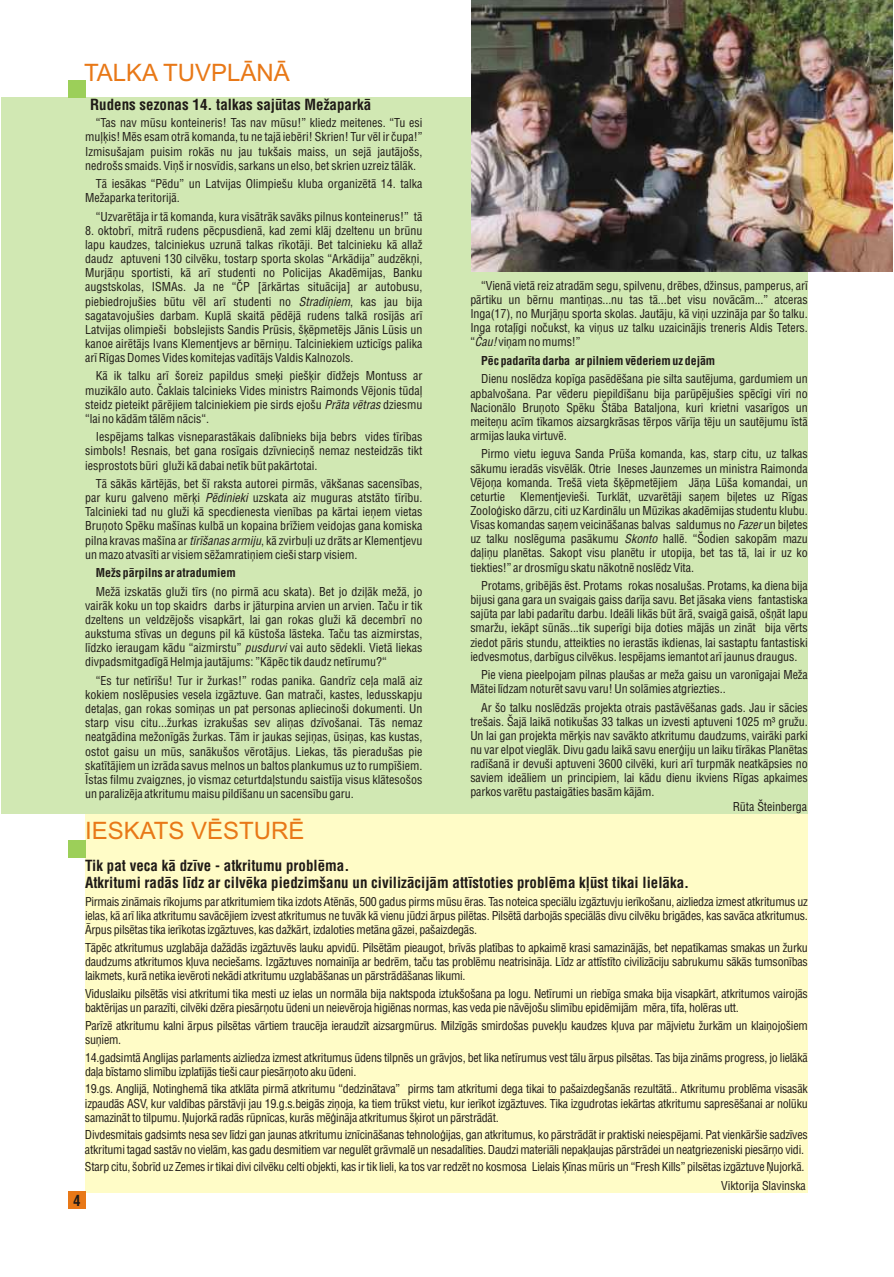
<style>
.page{position:relative;width:894px;height:1277px;background:#fff}
.page>*{position:absolute;margin:0;border:0;box-sizing:border-box;transform-origin:0 0}
.t1{font:24px "Arial";color:#e87817}
.t2{font:700 15px/18px "Rim Helvetica Condensed";color:#1f1a17}
.t3{font:700 15px "Rim Swis 721 Cn BT";color:#1f1a17}
.t4{font:12px/14.1px "Rim Helvetica Condensed";letter-spacing:-.02em;color:#1f1a17;text-align:justify}
.t5{font:12px/14.1px "Rim Helvetica Condensed";color:#1f1a17}
.t6{font:700 12px "Rim Helvetica Condensed";letter-spacing:-.005em;color:#1f1a17}
.s1{font-style:italic}
</style>
<div class="page">
<div style="left:85px;top:741px;width:723px;height:451px;background:#fffcc7"></div>
<div style="left:1px;top:98px;width:807px;height:716px;background:#d1e8b3"></div>
<img style="left:471px;top:0;width:422px;height:271px">
<div style="left:68px;top:1192px;width:17px;height:17px;background:#e87817"></div>
<div style="left:68px;top:81px;width:17px;height:17px;background:#9ccf59"></div>
<div style="left:68px;top:840px;width:17px;height:17px;background:#9ccf59"></div>
<h1 class="t1" style="left:84px;top:64px;width:207px">TALKA TUVPLÂNÂ</h1>
<p class="t2" style="left:90px;top:96px;width:283px">Rudens sezonas 14. talkas sajûtas Meþaparkâ</p>
<p class="t4" style="left:85px;top:117px;width:339px;text-indent:11px">“Tas nav mûsu konteineris! Tas nav mûsu!” kliedz meitenes. “Tu esi muïíis! Mçs esam otrâ komanda, tu ne tajâ iebçri! Skrien! Tur vçl ir èupa!” Izmisuðajam puisim rokâs nu jau tukðais maiss, un sejâ jautâjoðs, nedroðs smaids. Viòð ir nosvîdis, sarkans un elso, bet skrien uzreiz tâlâk.</p>
<p class="t5" style="left:85px;top:177px;width:339px;text-indent:11px">Tâ iesâkas “Pçdu” un Latvijas Olimpieðu kluba organizçtâ 14. talka<br>Meþaparka teritorijâ.</p>
<p class="t5" style="left:96px;top:210px;width:328px">“Uzvarçtâja ir tâ komanda, kura visâtrâk savâks pilnus konteinerus!” tâ</p>
<p class="t4" style="left:85px;top:224px;width:339px">8. oktobrî, mitrâ rudens pçcpusdienâ, kad zemi klâj dzeltenu un brûnu lapu kaudzes, talciniekus uzrunâ talkas rîkotâji. Bet talcinieku kâ allaþ daudz aptuveni 130 cilvçku, tostarp sporta skolas “Arkâdija” audzçkòi, Murjâòu sportisti, kâ arî studenti no Policijas Akadçmijas, Banku augstskolas, ISMAs. Ja ne “ÈP [ârkârtas situâcija] ar autobusu, piebiedrojuðies bûtu vçl arî studenti no <span class="s1">Stradiòiem</span>, kas jau bija sagatavojuðies darbam. Kuplâ skaitâ pçdçjâ rudens talkâ rosîjâs arî Latvijas olimpieði bobslejists Sandis Prûsis, ðíçpmetçjs Jânis Lûsis un kanoe airçtâjs Ivans Klementjevs ar bçrniòu. Talciniekiem uzticîgs palika arî Rîgas Domes Vides komitejas vadîtâjs Valdis Kalnozols.</p>
<p class="t4" style="left:85px;top:370px;width:339px;text-indent:11px">Kâ ik talku arî ðoreiz papildus smeíi pieðíir dîdþejs Montuss ar muzikâlo auto. Èaklais talcinieks Vides ministrs Raimonds Vçjonis tûdaï steidz pieteikt pârçjiem talciniekiem pie sirds ejoðu <span class="s1">Prâta vçtras</span> dziesmu “lai no kâdâm tâlçm nâcis“.</p>
<p class="t4" style="left:85px;top:430px;width:339px;text-indent:11px">Iespçjams talkas visneparastâkais dalîbnieks bija bebrs vides tîrîbas simbols! Resnais, bet gana rosîgais dzîvnieciòð nemaz nesteidzâs tikt iesprostots bûri gluþi kâ dabai netîk bût pakârtotai.</p>
<p class="t4" style="left:85px;top:477px;width:339px;text-indent:11px">Tâ sâkâs kârtçjâs, bet ðî raksta autorei pirmâs, vâkðanas sacensîbas, par kuru galveno mçríi <span class="s1">Pçdinieki</span> uzskata aiz muguras atstâto tîrîbu.<br>Talcinieki tad nu gluþi kâ specdienesta vienîbas pa kârtai ieòem vietas Bruòoto Spçku maðînas kulbâ un kopaina brîþiem veidojas gana komiska pilna kravas maðîna ar <span class="s1">tîrîðanas armiju</span>, kâ zvirbuïi uz drâts ar Klementjevu un mazo atvasîti ar visiem sçþamratiòiem cieði starp visiem.</p>
<p class="t6" style="left:96px;top:567px;width:142px">Meþs pârpilns ar atradumiem</p>
<p class="t4" style="left:85px;top:585px;width:339px;text-indent:11px">Meþâ izskatâs gluþi tîrs (no pirmâ acu skata). Bet jo dziïâk meþâ, jo vairâk koku un top skaidrs darbs ir jâturpina arvien un arvien. Taèu ir tik dzeltens un veldzçjoðs visapkârt, lai gan rokas gluþi kâ decembrî no aukstuma stîvas un deguns pil kâ kûstoða lâsteka. Taèu tas aizmirstas, lîdzko ieraugam kâdu “aizmirstu” <span class="s1">pusdurvi</span> vai auto sçdekli. Vietâ liekas divpadsmitgadîgâ Helmja jautâjums: ”Kâpçc tik daudz netîrumu?“</p>
<p class="t4" style="left:85px;top:674px;width:339px;text-indent:11px">“Es tur netîrîðu! Tur ir þurkas!” rodas panika. Gandrîz ceïa malâ aiz kokiem noslçpusies vesela izgâztuve. Gan matraèi, kastes, ledusskapju detaïas, gan rokas somiòas un pat personas apliecinoði dokumenti. Un starp visu citu...þurkas izrakuðas sev aliòas dzîvoðanai. Tâs nemaz neatgâdina meþonîgâs þurkas. Tâm ir jaukas sejiòas, ûsiòas, kas kustas, ostot gaisu un mûs, sanâkuðos vçrotâjus. Liekas, tâs pieraduðas pie skatîtâjiem un izrâda savus melnos un baltos plankumus uz to rumpîðiem.<br>Îstas filmu zvaigznes, jo vismaz ceturtdaïstundu saistîja visus klâtesoðos un paralizçja atkritumu maisu pildîðanu un sacensîbu garu.</p>
<h1 class="t1" style="left:85px;top:822px;width:221px">IESKATS VÇSTURÇ</h1>
<p class="t4" style="left:470px;top:279px;width:339px;text-indent:11px">“Vienâ vietâ reiz atradâm segu, spilvenu, drçbes, dþinsus, pamperus, arî pârtiku un bçrnu mantiòas...nu tas tâ...bet visu novâcâm...” atceras Inga(17), no Murjâòu sporta skolas. Jautâju, kâ viòi uzzinâja par ðo talku.<br>Inga rotaïîgi noèukst, ka viòus uz talku uzaicinâjis treneris Aldis Teters. “<span class="s1">Èau!</span> viòam no mums!”</p>
<p class="t6" style="left:481px;top:355px;width:236px">Pçc padarîta darba ar pilniem vçderiem uz dejâm</p>
<p class="t4" style="left:470px;top:373px;width:339px;text-indent:11px">Dienu noslçdza kopîga pasçdçðana pie silta sautçjuma, gardumiem un apbalvoðana. Par vçderu piepildîðanu bija parûpçjuðies spçcîgi vîri no Nacionâlo Bruòoto Spçku Ðtâba Bataljona, kuri krietni vasarîgos un meiteòu acîm tîkamos aizsargkrâsas tçrpos vârîja tçju un sautçjumu îstâ armijas lauka virtuvç.</p>
<p class="t4" style="left:470px;top:448px;width:339px;text-indent:11px">Pirmo vietu ieguva Sanda Prûða komanda, kas, starp citu, uz talkas sâkumu ieradâs visvçlâk. Otrie Ineses Jaunzemes un ministra Raimonda Vçjoòa komanda. Treðâ vieta ðíçpmetçjiem Jâòa Lûða komandai, un ceturtie</p>
<p class="t4" style="left:470px;top:490px;width:339px;text-indent:50px">Klementjevieði. Turklât, uzvarçtâji saòem biïetes uz Rîgas Zooloìisko dârzu, citi uz Kardinâlu un Mûzikas akadçmijas studentu klubu.<br>Visas komandas saòem veicinâðanas balvas saldumus no <span class="s1">Fazer</span> un biïetes uz talku noslçguma pasâkumu <span class="s1">Skonto</span> hallç. “Ðodien sakopâm mazu daïiòu plançtas. Sakopt visu plançtu ir utopija, bet tas tâ, lai ir uz ko tiekties!” ar drosmîgu skatu nâkotnç noslçdz Vita.</p>
<p class="t4" style="left:470px;top:579px;width:339px;text-indent:11px">Protams, gribçjâs çst. Protams rokas nosaluðas. Protams, ka diena bija bijusi gana gara un svaigais gaiss darîja savu. Bet jâsaka viens fantastiska sajûta par labi padarîtu darbu. Ideâli likâs bût ârâ, svaigâ gaisâ, oðòât lapu smarþu, iekâpt sûnâs...tik superîgi bija doties mâjâs un zinât bija vçrts ziedot pâris stundu, atteikties no ierastâs ikdienas, lai sastaptu fantastiski iedvesmotus, darbîgus cilvçkus. Iespçjams iemantot arî jaunus draugus.</p>
<p class="t4" style="left:470px;top:668px;width:339px;text-indent:11px">Pie viena pieelpojam pilnas plauðas ar meþa gaisu un varonîgajai Meþa<br>Mâtei lîdzam noturçt savu varu! Un solâmies atgriezties..</p>
<p class="t4" style="left:470px;top:701px;width:339px;text-indent:11px">Ar ðo talku noslçdzâs projekta otrais pastâvçðanas gads. Jau ir sâcies treðais. Ðajâ laikâ notikuðas 33 talkas un izvesti aptuveni 1025 m³ gruþu.<br>Un lai gan projekta mçríis nav savâkto atkritumu daudzums, vairâki parki nu var elpot vieglâk. Divu gadu laikâ savu enerìiju un laiku tîrâkas Plançtas radîðanâ ir devuði aptuveni 3600 cilvçki, kuri arî turpmâk neatkâpsies no saviem ideâliem un principiem, lai kâdu dienu ikviens Rîgas apkaimes parkos varçtu pastaigâties basâm kâjâm.</p>
<p class="t4" style="left:733px;top:800px;width:76px">Rûta Ðteinberga</p>
<p class="t2" style="left:85px;top:857px;width:606px">Tik pat veca kâ dzîve - atkritumu problçma.<br>Atkritumi radâs lîdz ar cilvçka piedzimðanu un civilizâcijâm attîstoties problçma kïûst tikai lielâka.</p>
<p class="t4" style="left:85px;top:895px;width:724px">Pirmais zinâmais rîkojums par atkritumiem tika izdots Atçnâs, 500 gadus pirms mûsu çras. Tas noteica speciâlu izgâztuvju ierîkoðanu, aizliedza izmest atkritumus uz ielas, kâ arî lika atkritumu savâcçjiem izvest atkritumus ne tuvâk kâ vienu jûdzi ârpus pilçtas. Pilsçtâ darbojâs speciâlâs divu cilvçku brigâdes, kas savâca atkritumus.<br>Ârpus pilsçtas tika ierîkotas izgâztuves, kas daþkârt, izdaloties metâna gâzei, paðaizdegâs.</p>
<p class="t4" style="left:85px;top:941px;width:724px">Tâpçc atkritumus uzglabâja daþâdâs izgâztuvçs lauku apvidû. Pilsçtâm pieaugot, brîvâs platîbas to apkaimç krasi samazinâjâs, bet nepatîkamas smakas un þurku daudzums atkritumos kïuva necieðams. Izgâztuves nomainîja ar bedrçm, taèu tas problçmu neatrisinâja. Lîdz ar attîstîto civilizâciju sabrukumu sâkâs tumsonîbas laikmets, kurâ netika ievçroti nekâdi atkritumu uzglabâðanas un pârstrâdâðanas likumi.</p>
<p class="t4" style="left:85px;top:987px;width:724px">Viduslaiku pilsçtâs visi atkritumi tika mesti uz ielas un normâla bija naktspoda iztukðoðana pa logu. Netîrumi un riebîga smaka bija visapkârt, atkritumos vairojâs baktçrijas un parazîti, cilvçki dzçra piesâròotu ûdeni un neievçroja higiçnas normas, kas veda pie nâvçjoðu slimîbu epidçmijâm mçra, tîfa, holçras utt.</p>
<p class="t4" style="left:85px;top:1019px;width:724px">Parîzç atkritumu kalni ârpus pilsçtas vârtiem traucçja ieraudzît aizsargmûrus. Milzîgâs smirdoðas puvekïu kaudzes kïuva par mâjvietu þurkâm un klaiòojoðiem suòiem.</p>
<p class="t4" style="left:85px;top:1051px;width:724px">14.gadsimtâ Anglijas parlaments aizliedza izmest atkritumus ûdens tilpnçs un grâvjos, bet lika netîrumus vest tâlu ârpus pilsçtas. Tas bija zinâms progress, jo lielâkâ daïa bîstamo slimîbu izplatîjâs tieði caur piesâròoto aku ûdeni.</p>
<p class="t4" style="left:85px;top:1082px;width:724px">19.gs. Anglijâ, Notinghemâ tika atklâta pirmâ atkritumu “dedzinâtava” pirms tam atkritumi dega tikai to paðaizdegðanâs rezultâtâ.. Atkritumu problçma visasâk izpaudâs ASV, kur valdîbas pârstâvji jau 19.g.s.beigâs ziòoja, ka tiem trûkst vietu, kur ierîkot izgâztuves. Tika izgudrotas iekârtas atkritumu sapresçðanai ar nolûku samazinât to tilpumu. Òujorkâ radâs rûpnîcas, kurâs mçìinâja atkritumus ðíirot un pârstrâdât.</p>
<p class="t4" style="left:85px;top:1128px;width:724px">Divdesmitais gadsimts nesa sev lîdzi gan jaunas atkritumu iznîcinâðanas tehnoloìijas, gan atkritumus, ko pârstrâdât ir praktiski neiespçjami. Pat vienkârðie sadzîves atkritumi tagad sastâv no vielâm, kas gadu desmitiem var negulçt grâvmalç un nesadalîties. Daudzi materiâli nepakïaujas pârstrâdei un neatgriezeniski piesâròo vidi.</p>
<p class="t4" style="left:85px;top:1160px;width:721px">Starp citu, ðobrîd uz Zemes ir tikai divi cilvçku celti objekti, kas ir tik lieli, ka tos var redzçt no kosmosa Lielais Íînas mûris un “Fresh Kills” pilsçtas izgâztuve Òujorkâ.</p>
<p class="t3" style="left:73px;top:1194px;width:9px">4</p>
<p class="t4" style="left:721px;top:1179px;width:86px">Viktorija Slavinska</p>
</div>
